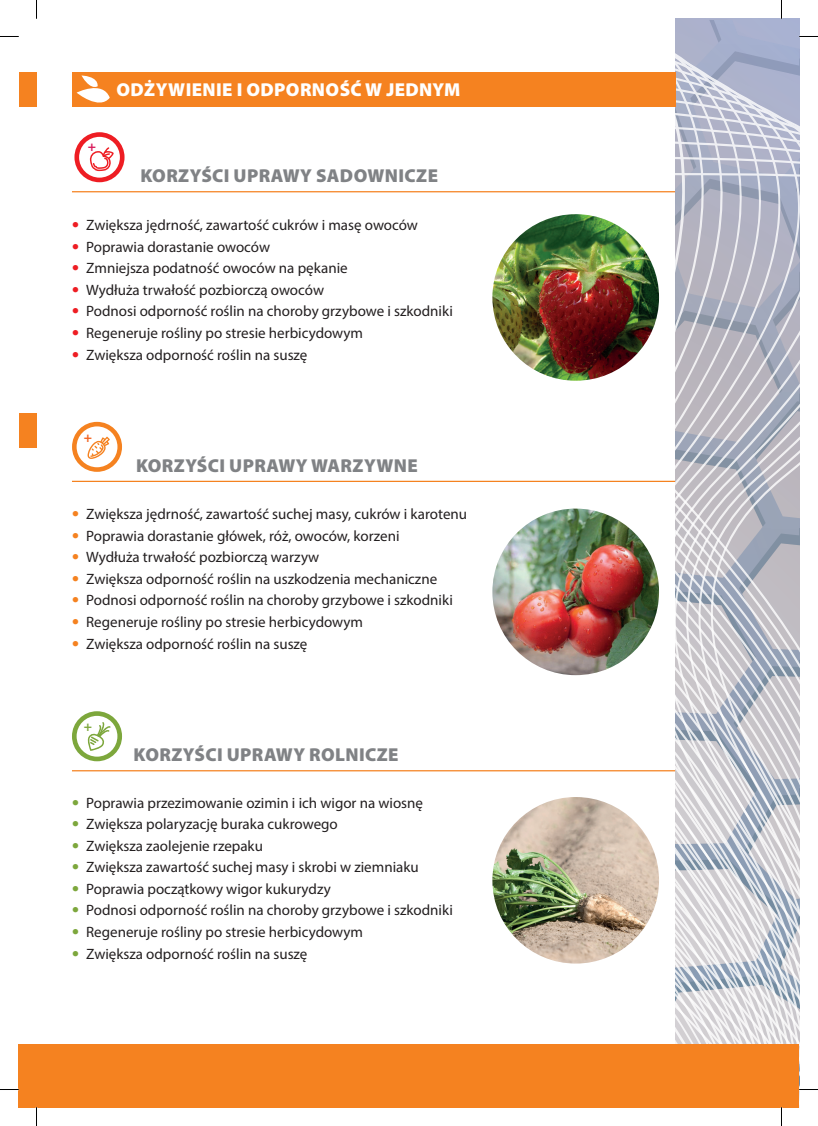
<style>
.page{position:relative;width:818px;height:1126px;background:#fff}
.page>*{position:absolute;margin:0;border:0;box-sizing:border-box;transform-origin:0 0}
.t1{font:900 18.75px "Myriad Pro";letter-spacing:.02em;color:#808285}
.t2{font:900 18.75px "Myriad Pro";letter-spacing:.02em;color:#fff}
.t3{font:15px "Myriad Pro";color:#231f20}
.t4{font:700 13.88px "Myriad Pro";color:#d91a5b}
.t5{font:700 13.88px "Myriad Pro";color:#f36421}
.t6{font:700 13.88px "Myriad Pro";color:#7da73c}
.s1{font-family:"Helvetica Neue LT Pro";font-weight:700;color:#ee1d23}
.s2{font-family:"Helvetica Neue LT Pro";font-weight:700;color:#f58220}
.s3{font-family:"Helvetica Neue LT Pro";font-weight:700;color:#7da73c}
</style>
<div class="page">
<svg style="left:674px;top:19px;width:124px;height:1024px"></svg>
<div style="left:19px;top:1043px;width:779px;height:64px;background:#f58220"></div>
<div style="left:72px;top:72px;width:602px;height:34px;background:#f58220"></div>
<div style="left:19px;top:72px;width:17px;height:34px;background:#f58220"></div>
<div style="left:19px;top:413px;width:17px;height:35px;background:#f58220"></div>
<svg style="left:77px;top:75px;width:33px;height:32px"></svg>
<hr style="left:72px;top:191px;width:602px;height:1px;background:#f58220">
<hr style="left:72px;top:480px;width:602px;height:2px;background:#f58220">
<hr style="left:72px;top:770px;width:602px;height:1px;background:#f58220">
<div style="left:74px;top:132px;width:50px;height:50px;border:5px solid #ee1d23;border-radius:50%"></div>
<svg style="left:89px;top:147px;width:25px;height:24px"></svg>
<div style="left:72px;top:422px;width:50px;height:50px;border:5px solid #f58220;border-radius:50%"></div>
<svg style="left:87px;top:436px;width:23px;height:23px"></svg>
<div style="left:72px;top:711px;width:50px;height:50px;border:5px solid #7da73c;border-radius:50%"></div>
<svg style="left:87px;top:722px;width:24px;height:28px"></svg>
<img style="left:492px;top:214px;width:166px;height:167px;border-radius:83px">
<img style="left:492px;top:508px;width:166px;height:167px;border-radius:83px">
<img style="left:492px;top:797px;width:166px;height:166px;border-radius:83px">
<svg style="left:0;top:36px;width:19px;height:1px"></svg>
<svg style="left:798px;top:36px;width:19px;height:1px"></svg>
<svg style="left:0;top:1088px;width:19px;height:2px"></svg>
<svg style="left:798px;top:1088px;width:19px;height:2px"></svg>
<svg style="left:36px;top:0;width:1px;height:19px"></svg>
<svg style="left:36px;top:1107px;width:1px;height:18px"></svg>
<p class="t4" style="left:88px;top:137px;width:10px">+</p>
<p class="t2" style="left:116px;top:79px;width:345px">ODŻYWIENIE I ODPORNOŚĆ W JEDNYM</p>
<p class="t1" style="left:140px;top:165px;width:299px">KORZYŚCI UPRAWY SADOWNICZE</p>
<p class="t3" style="left:72px;top:216px;width:347px"><span class="s1">•</span> Zwiększa jędrność, zawartość cukrów i masę owoców</p>
<p class="t3" style="left:72px;top:237px;width:199px"><span class="s1">•</span> Poprawia dorastanie owoców</p>
<p class="t3" style="left:72px;top:259px;width:277px"><span class="s1">•</span> Zmniejsza podatność owoców na pękanie</p>
<p class="t3" style="left:72px;top:280px;width:253px"><span class="s1">•</span> Wydłuża trwałość pozbiorczą owoców</p>
<p class="t3" style="left:72px;top:302px;width:382px"><span class="s1">•</span> Podnosi odporność roślin na choroby grzybowe i szkodniki</p>
<p class="t3" style="left:72px;top:324px;width:292px"><span class="s1">•</span> Regeneruje rośliny po stresie herbicydowym</p>
<p class="t3" style="left:72px;top:345px;width:237px"><span class="s1">•</span> Zwiększa odporność roślin na suszę</p>
<p class="t5" style="left:84px;top:428px;width:10px">+</p>
<p class="t1" style="left:136px;top:455px;width:283px">KORZYŚCI UPRAWY WARZYWNE</p>
<p class="t3" style="left:72px;top:505px;width:396px"><span class="s2">•</span> Zwiększa jędrność, zawartość suchej masy, cukrów i karotenu</p>
<p class="t3" style="left:72px;top:526px;width:329px"><span class="s2">•</span> Poprawia dorastanie główek, róż, owoców, korzeni</p>
<p class="t3" style="left:72px;top:548px;width:249px"><span class="s2">•</span> Wydłuża trwałość pozbiorczą warzyw</p>
<p class="t3" style="left:72px;top:569px;width:366px"><span class="s2">•</span> Zwiększa odporność roślin na uszkodzenia mechaniczne</p>
<p class="t3" style="left:72px;top:591px;width:382px"><span class="s2">•</span> Podnosi odporność roślin na choroby grzybowe i szkodniki</p>
<p class="t3" style="left:72px;top:612px;width:292px"><span class="s2">•</span> Regeneruje rośliny po stresie herbicydowym</p>
<p class="t3" style="left:72px;top:634px;width:237px"><span class="s2">•</span> Zwiększa odporność roślin na suszę</p>
<p class="t6" style="left:84px;top:717px;width:10px">+</p>
<p class="t1" style="left:133px;top:744px;width:266px">KORZYŚCI UPRAWY ROLNICZE</p>
<p class="t3" style="left:72px;top:793px;width:352px"><span class="s3">•</span> Poprawia przezimowanie ozimin i ich wigor na wiosnę</p>
<p class="t3" style="left:72px;top:814px;width:267px"><span class="s3">•</span> Zwiększa polaryzację buraka cukrowego</p>
<p class="t3" style="left:72px;top:836px;width:192px"><span class="s3">•</span> Zwiększa zaolejenie rzepaku</p>
<p class="t3" style="left:72px;top:858px;width:348px"><span class="s3">•</span> Zwiększa zawartość suchej masy i skrobi w ziemniaku</p>
<p class="t3" style="left:72px;top:879px;width:260px"><span class="s3">•</span> Poprawia początkowy wigor kukurydzy</p>
<p class="t3" style="left:72px;top:901px;width:382px"><span class="s3">•</span> Podnosi odporność roślin na choroby grzybowe i szkodniki</p>
<p class="t3" style="left:72px;top:922px;width:292px"><span class="s3">•</span> Regeneruje rośliny po stresie herbicydowym</p>
<p class="t3" style="left:72px;top:944px;width:237px"><span class="s3">•</span> Zwiększa odporność roślin na suszę</p>
</div>
